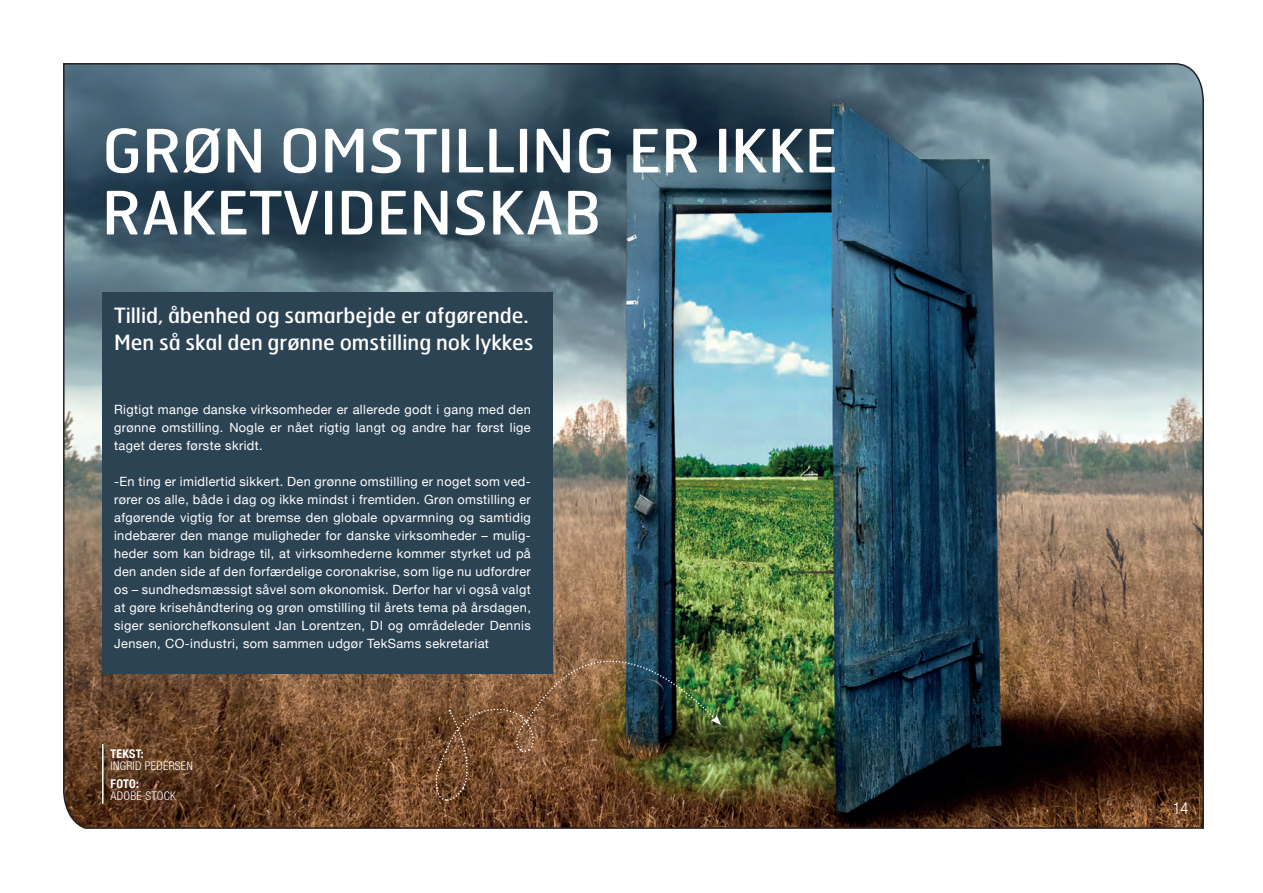
<style>
.page{position:relative;width:1263px;height:893px;background:#fff}
.page>*{position:absolute;margin:0;border:0;box-sizing:border-box;transform-origin:0 0}
.t1{font:59.7px/61.9px "Hermes";color:#fff}
.t2{font:21px/27px "Hermes";color:#fff}
.t3{font:300 condensed 16.5px "Helvetica Neue";color:#fff}
.t4{font:12.75px/18px "Helvetica Neue";letter-spacing:.03em;color:#fff;text-align:justify}
.t5{font:300 condensed 12px "Helvetica Neue";letter-spacing:.02em;color:#fff}
.t6{font:700 condensed 12px "Helvetica Neue";letter-spacing:.02em;color:#fff}
</style>
<div class="page">
<img style="left:63px;top:63px;width:1141px;height:766px">
<hr style="left:102px;top:744px;width:2px;height:60px;background:#fff">
<div style="left:102px;top:293px;width:450px;height:381px;background:#2c4354"></div>
<img style="left:435px;top:600px;width:286px;height:202px">
<h1 class="t1" style="left:102px;top:118px;width:737px">GRØN OMSTILLING ER IKKE<br>RAKETVIDENSKAB</h1>
<h2 class="t2" style="left:114px;top:301px;width:421px">Tillid, åbenhed og samarbejde er afgørende.<br>Men så skal den grønne omstilling nok lykkes</h2>
<p class="t4" style="left:114px;top:401px;width:418px">Rigtigt mange danske virksomheder er allerede godt i gang med den grønne omstilling. Nogle er nået rigtig langt og andre har først lige taget deres første skridt.</p>
<p class="t4" style="left:114px;top:473px;width:418px">-En ting er imidlertid sikkert. Den grønne omstilling er noget som ved&shy;rører os alle, både i dag og ikke mindst i fremtiden. Grøn omstilling er afgørende vigtig for at bremse den globale opvarmning og samtidig indebærer den mange muligheder for danske virksomheder – mulig&shy;heder som kan bidrage til, at virksomhederne kommer styrket ud på den anden side af den forfærdelige coronakrise, som lige nu udfordrer os – sundhedsmæssigt såvel som økonomisk. Derfor har vi også valgt at gøre krisehåndtering og grøn omstilling til årets tema på årsdagen, siger seniorchefkonsulent Jan Lorentzen, DI og områdeleder Dennis Jensen, CO-industri, som sammen udgør TekSams sekretariat</p>
<p class="t6" style="left:111px;top:744px;width:35px">TEKST:</p>
<p class="t5" style="left:111px;top:759px;width:84px">INGRID PEDERSEN</p>
<p class="t6" style="left:111px;top:774px;width:30px">FOTO:</p>
<p class="t5" style="left:111px;top:789px;width:67px">ADOBE STOCK</p>
<p class="t3" style="left:1173px;top:798px;width:17px">14</p>
</div>
